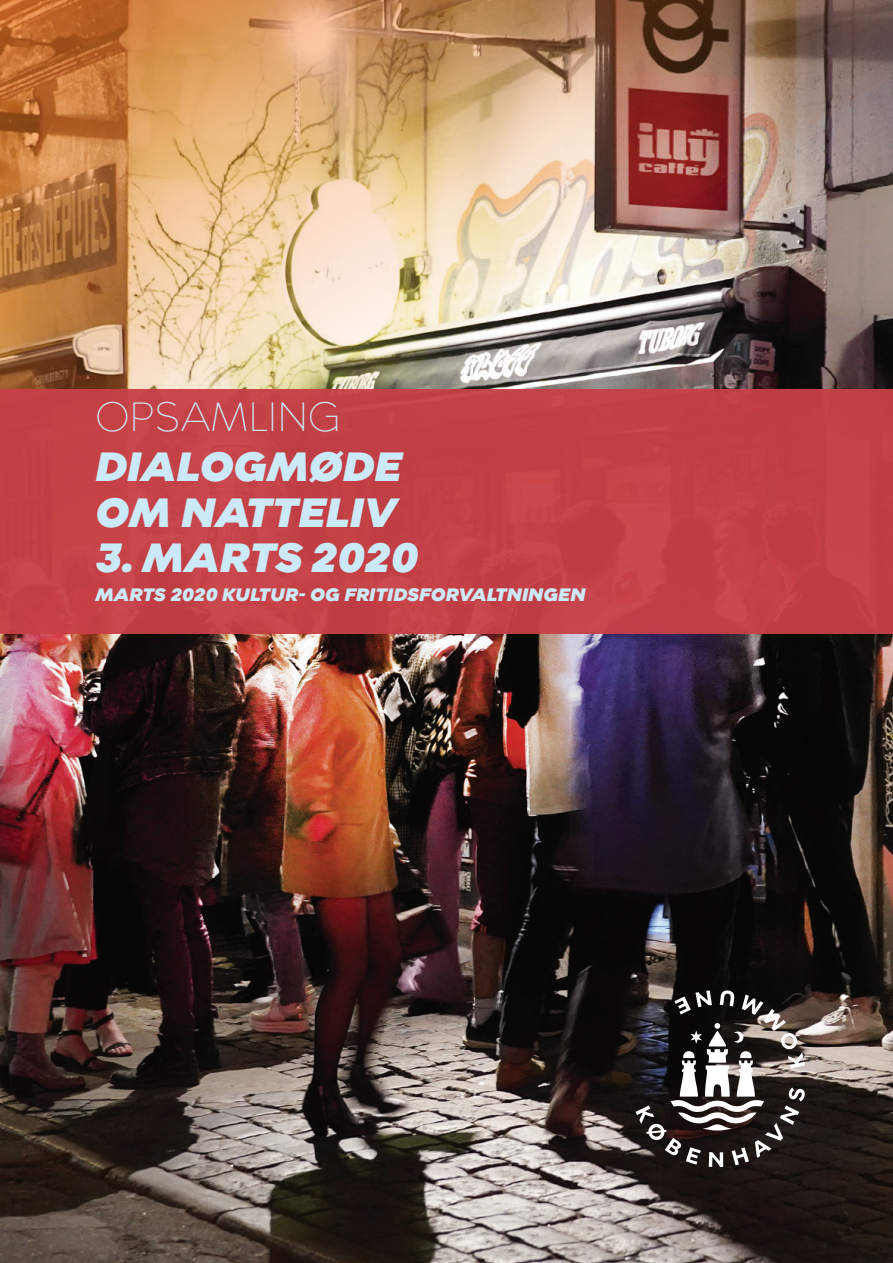
<style>
.page{position:relative;width:893px;height:1263px;background:#fff}
.page>*{position:absolute;margin:0;border:0;box-sizing:border-box;transform-origin:0 0}
.t1{font:italic 900 40.8px/45.5px "KBH";color:#cce9f8}
.t2{font:100 40.8px "KBH";color:#cce9f8}
.t3{font:italic 900 18px "KBH";color:#cce9f8}
</style>
<div class="page">
<img style="left:0;top:907px;width:893px;height:356px">
<img style="left:0;top:0;width:893px;height:907px">
<div style="left:0;top:389px;width:893px;height:245px;background:#c84046"></div>
<svg style="left:635px;top:990px;width:170px;height:177px"></svg>
<h1 class="t2" style="left:95px;top:393px;width:247px">OPSAMLING</h1>
<h1 class="t1" style="left:95px;top:444px;width:308px">DIALOGMØDE<br>OM NATTELIV</h1>
<h1 class="t1" style="left:95px;top:535px;width:324px">3. MARTS 2020</h1>
<p class="t3" style="left:95px;top:584px;width:492px">MARTS 2020 KULTUR- OG FRITIDSFORVALTNINGEN</p>
</div>
